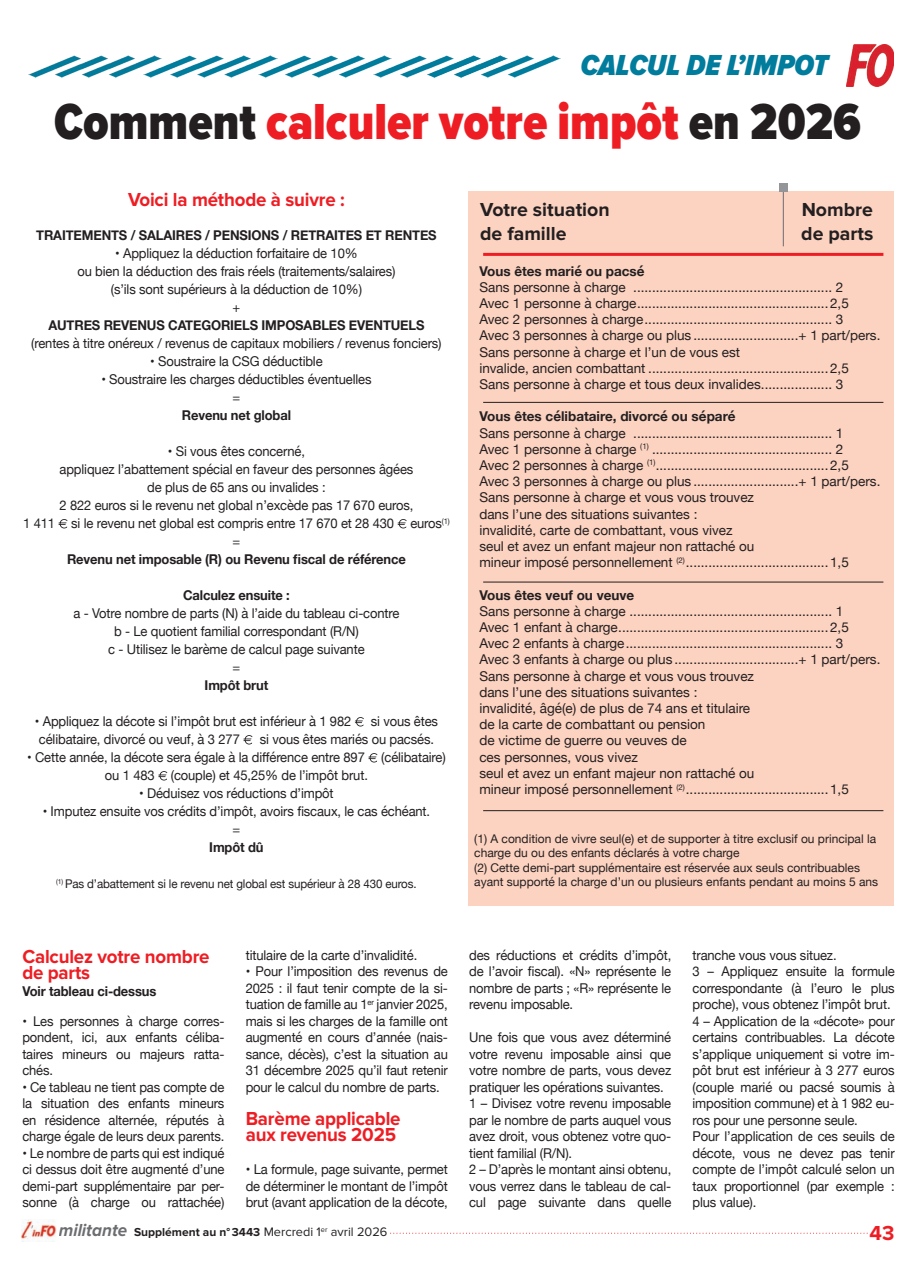
<style>
.page{position:relative;width:916px;height:1265px;background:#fff}
.page>*{position:absolute;margin:0;border:0;box-sizing:border-box;transform-origin:0 0}
.t1{font:900 52.5px "Proxima Nova Cond";color:#ee1d23;scale:.95 1}
.t2{font:italic 900 30px "Proxima Nova Cond";color:#007c9d}
.t3{font:700 21px "Proxima Nova";color:#ee1d23}
.t4{font:700 19.5px/16.5px "Proxima Nova";letter-spacing:-.01em;color:#ee1d23;scale:.96 1}
.t5{font:700 19.5px "Proxima Nova";color:#231f20}
.t6{font:13.5px/16.5px "Helvetica Neue";letter-spacing:-.01em;color:#231f20;text-align:center;scale:.96 1}
.t7{font:13.5px/16.2px "Helvetica Neue";letter-spacing:-.01em;color:#231f20}
.t8{font:700 13.5px "Helvetica Neue";letter-spacing:-.01em;color:#231f20;scale:.96 1}
.t9{font:700 13.5px "Helvetica Neue";letter-spacing:-.01em;color:#231f20}
.t10{font:12px/14.4px "Helvetica Neue";color:#231f20}
.t11{font:12px "Helvetica Neue";color:#231f20;scale:.96 1}
.t12{font:700 12px "Proxima Nova";color:#231f20}
.s1{color:#231f20}
.s2{font-family:"Helvetica Neue";font-weight:400;color:#fff}
.s3{font-style:italic;font-size:18px;color:#6c6d70}
.s4{font-weight:400;font-size:12.75px}
</style>
<div class="page">
<img style="left:846px;top:44px;width:47px;height:43px">
<svg style="left:390px;top:1233px;width:478px;height:1px"></svg>
<img style="left:22px;top:1220px;width:35px;height:20px">
<svg style="left:58px;top:519px;width:9px;height:9px"></svg>
<svg style="left:397px;top:519px;width:9px;height:9px"></svg>
<svg style="left:355px;top:717px;width:9px;height:9px"></svg>
<svg style="left:243px;top:735px;width:9px;height:9px"></svg>
<svg style="left:368px;top:753px;width:9px;height:9px"></svg>
<svg style="left:158px;top:771px;width:9px;height:9px"></svg>
<div style="left:468px;top:192px;width:425px;height:714px;background:#fcd2c0"></div>
<hr style="left:483px;top:253px;width:400px;height:3px;background:#ee1d23">
<hr style="left:483px;top:402px;width:400px;height:1px;background:#231f20">
<hr style="left:483px;top:582px;width:400px;height:1px;background:#231f20">
<hr style="left:483px;top:810px;width:400px;height:1px;background:#231f20">
<hr style="left:783px;top:191px;width:1px;height:55px;background:#6c6d70">
<div style="left:779px;top:183px;width:8px;height:8px;background:#939598"></div>
<img style="left:507px;top:55px;width:53px;height:22px">
<img style="left:392px;top:55px;width:115px;height:22px">
<img style="left:277px;top:55px;width:115px;height:22px">
<img style="left:162px;top:55px;width:115px;height:22px">
<img style="left:29px;top:55px;width:133px;height:22px">
<h2 class="t2" style="left:581px;top:52px;width:249px">CALCUL DE L’IMPOT</h2>
<h1 class="t1" style="left:54px;top:97px;width:851px"><span class="s1">Comment</span> calculer votre impôt <span class="s1">en 2026</span></h1>
<h3 class="t4" style="left:128px;top:192px;width:227px">Voici la méthode à suivre :</h3>
<p class="t8" style="left:36px;top:227px;width:419px">TRAITEMENTS / SALAIRES / PENSIONS / RETRAITES ET RENTES</p>
<p class="t6" style="left:77px;top:244px;width:333px;line-height:18px">• Appliquez la déduction forfaitaire de 10%<br>ou bien la déduction des frais réels (traitements/salaires) (s’ils sont supérieurs à la déduction de 10%)<br>+</p>
<p class="t8" style="left:48px;top:317px;width:393px">AUTRES REVENUS CATEGORIELS IMPOSABLES EVENTUELS</p>
<p class="t6" style="left:31px;top:335px;width:429px">(rentes à titre onéreux / revenus de capitaux mobiliers / revenus fonciers)</p>
<p class="t6" style="left:150px;top:353px;width:181px">• Soustraire la CSG déductible</p>
<p class="t6" style="left:101px;top:370px;width:283px;line-height:18px">• Soustraire les charges déductibles éventuelles =</p>
<p class="t8" style="left:182px;top:407px;width:115px">Revenu net global</p>
<p class="t6" style="left:23px;top:442px;width:446px;line-height:18px">• Si vous êtes concerné,<br>appliquez l’abattement spécial en faveur des personnes âgées<br>de plus de 65 ans ou invalides :<br>2 822 euros si le revenu net global n’excède pas 17 670 euros,<br>1 411 si le revenu net global est compris entre 17 670 et 28 430 euros<sup>(1) </sup>=</p>
<p class="t8" style="left:67px;top:551px;width:354px">Revenu net imposable (R) ou Revenu fiscal de référence</p>
<p class="t8" style="left:183px;top:587px;width:113px">Calculez ensuite :</p>
<p class="t6" style="left:74px;top:604px;width:341px;line-height:18px">a - Votre nombre de parts (N) à l’aide du tableau ci-contre b - Le quotient familial correspondant (R/N)<br>c - Utilisez le barème de calcul page suivante<br>=</p>
<p class="t8" style="left:205px;top:677px;width:68px">Impôt brut</p>
<p class="t6" style="left:35px;top:713px;width:331px">• Appliquez la décote si l’impôt brut est inférieur à 1 982</p>
<p class="t6" style="left:371px;top:713px;width:72px">si vous êtes</p>
<p class="t6" style="left:39px;top:731px;width:211px">célibataire, divorcé ou veuf, à 3 277</p>
<p class="t6" style="left:260px;top:731px;width:183px">si vous êtes mariés ou pacsés.</p>
<p class="t6" style="left:27px;top:748px;width:437px;line-height:18px">• Cette année, la décote sera égale à la différence entre 897 (célibataire) ou 1 483 (couple) et 45,25% de l’impôt brut.</p>
<p class="t6" style="left:139px;top:785px;width:204px">• Déduisez vos réductions d’impôt</p>
<p class="t6" style="left:43px;top:802px;width:405px;line-height:18px">• Imputez ensuite vos crédits d’impôt, avoirs fiscaux, le cas échéant. =</p>
<p class="t8" style="left:209px;top:839px;width:58px">Impôt dû</p>
<p class="t11" style="left:56px;top:877px;width:377px"><sup>(1)</sup> Pas d’abattement si le revenu net global est supérieur à 28 430 euros.</p>
<h3 class="t5" style="left:480px;top:201px;width:131px">Votre situation</h3>
<h3 class="t5" style="left:801px;top:201px;width:73px">Nombre</h3>
<h3 class="t5" style="left:480px;top:224px;width:88px">de famille</h3>
<h3 class="t5" style="left:801px;top:224px;width:74px">de parts</h3>
<p class="t9" style="left:479px;top:262px;width:167px">Vous êtes marié ou pacsé</p>
<p class="t7" style="left:479px;top:279px;width:402px">Sans personne à charge ..................................................... 2<br>Avec 1 personne à charge ...................................................2,5<br>Avec 2 personnes à charge .................................................. 3<br>Avec 3 personnes à charge ou plus ............................+ 1 part/pers.<br>Sans personne à charge et l’un de vous est<br>invalide, ancien combattant ................................................2,5<br>Sans personne à charge et tous deux invalides ................... 3</p>
<p class="t9" style="left:479px;top:408px;width:258px">Vous êtes célibataire, divorcé ou séparé</p>
<p class="t7" style="left:479px;top:424px;width:402px">Sans personne à charge ..................................................... 1<br>Avec 1 personne à charge <sup>(1)</sup> ................................................ 2<br>Avec 2 personnes à charge <sup>(1)</sup> ..............................................2,5<br>Avec 3 personnes à charge ou plus ............................+ 1 part/pers.<br>Sans personne à charge et vous vous trouvez<br>dans l’une des situations suivantes :<br>invalidité, carte de combattant, vous vivez<br>seul et avez un enfant majeur non rattaché ou<br>mineur imposé personnellement <sup>(2)</sup> ......................................1,5</p>
<p class="t9" style="left:479px;top:586px;width:156px">Vous êtes veuf ou veuve</p>
<p class="t7" style="left:479px;top:603px;width:402px">Sans personne à charge ...................................................... 1<br>Avec 1 enfant à charge ........................................................2,5<br>Avec 2 enfants à charge ....................................................... 3<br>Avec 3 enfants à charge ou plus .................................+ 1 part/pers.<br>Sans personne à charge et vous vous trouvez<br>dans l’une des situations suivantes :<br>invalidité, âgé(e) de plus de 74 ans et titulaire<br>de la carte de combattant ou pension<br>de victime de guerre ou veuves de<br>ces personnes, vous vivez<br>seul et avez un enfant majeur non rattaché ou<br>mineur imposé personnellement <sup>(2)</sup> ......................................1,5</p>
<p class="t10" style="left:474px;top:831px;width:405px">(1) A condition de vivre seul(e) et de supporter à titre exclusif ou principal la charge du ou des enfants déclarés à votre charge<br>(2) Cette demi-part supplémentaire est réservée aux seuls contribuables ayant supporté la charge d’un ou plusieurs enfants pendant au moins 5 ans</p>
<h3 class="t4" style="left:22px;top:949px;width:197px">Calculez votre nombre de parts</h3>
<p class="t8" style="left:22px;top:983px;width:141px">Voir tableau ci-dessus</p>
<p class="t6" style="left:22px;top:1012px;width:212px;text-align:justify">• Les personnes à charge corres&shy;pondent, ici, aux enfants céliba&shy;taires mineurs ou majeurs ratta&shy;chés.</p>
<p class="t6" style="left:22px;top:1078px;width:212px;text-align:justify">• Ce tableau ne tient pas compte de la situation des enfants mineurs en résidence alternée, réputés à charge égale de leurs deux parents.</p>
<p class="t6" style="left:22px;top:1144px;width:212px;text-align:justify">• Le nombre de parts qui est indiqué ci dessus doit être augmenté d’une demi-part supplémentaire par per&shy;sonne (à charge ou rattachée)</p>
<p class="t6" style="left:246px;top:946px;width:180px">titulaire de la carte d’invalidité.</p>
<p class="t6" style="left:246px;top:963px;width:212px;text-align:justify">• Pour l’imposition des revenus de 2025 : il faut tenir compte de la si&shy;tuation de famille au 1<sup>er</sup> janvier 2025, mais si les charges de la famille ont augmenté en cours d’année (nais&shy;sance, décès), c’est la situation au 31 décembre 2025 qu’il faut retenir pour le calcul du nombre de parts.</p>
<h3 class="t4" style="left:246px;top:1110px;width:163px">Barème applicable aux revenus 2025</h3>
<p class="t6" style="left:246px;top:1161px;width:212px;text-align:justify">• La formule, page suivante, permet de déterminer le montant de l’impôt brut (avant application de la décote,</p>
<p class="t12" style="left:56px;top:1226px;width:333px"><span class="s2">l</span><span class="s3">militante</span> Supplément au n° 3443 <span class="s4">Mercredi 1</span><sup>er</sup> <span class="s4">avril 2026</span></p>
<p class="t6" style="left:469px;top:946px;width:212px;text-align:justify">des réductions et crédits d’impôt, de l’avoir fiscal). «N» représente le nombre de parts ; «R» représente le revenu imposable.</p>
<p class="t6" style="left:469px;top:1029px;width:212px;text-align:left">Une fois que vous avez déterminé votre revenu imposable ainsi que votre nombre de parts, vous devez pratiquer les opérations suivantes.<br>1 – Divisez votre revenu imposable par le nombre de parts auquel vous avez droit, vous obtenez votre quo&shy;tient familial (R/N).<br>2 – D’après le montant ainsi obtenu, vous verrez dans le tableau de cal&shy;cul page suivante dans quelle</p>
<p class="t6" style="left:692px;top:946px;width:212px;text-align:left">tranche vous vous situez.<br>3 – Appliquez ensuite la formule correspondante (à l’euro le plus proche), vous obtenez l’impôt brut.<br>4 – Application de la «décote» pour certains contribuables. La décote s’applique uniquement si votre im&shy;pôt brut est inférieur à 3 277 euros (couple marié ou pacsé soumis à imposition commune) et à 1 982 eu&shy;ros pour une personne seule.<br>Pour l’application de ces seuils de décote, vous ne devez pas tenir compte de l’impôt calculé selon un taux proportionnel (par exemple : plus value).</p>
<h3 class="t3" style="left:869px;top:1223px;width:26px">43</h3>
</div>
